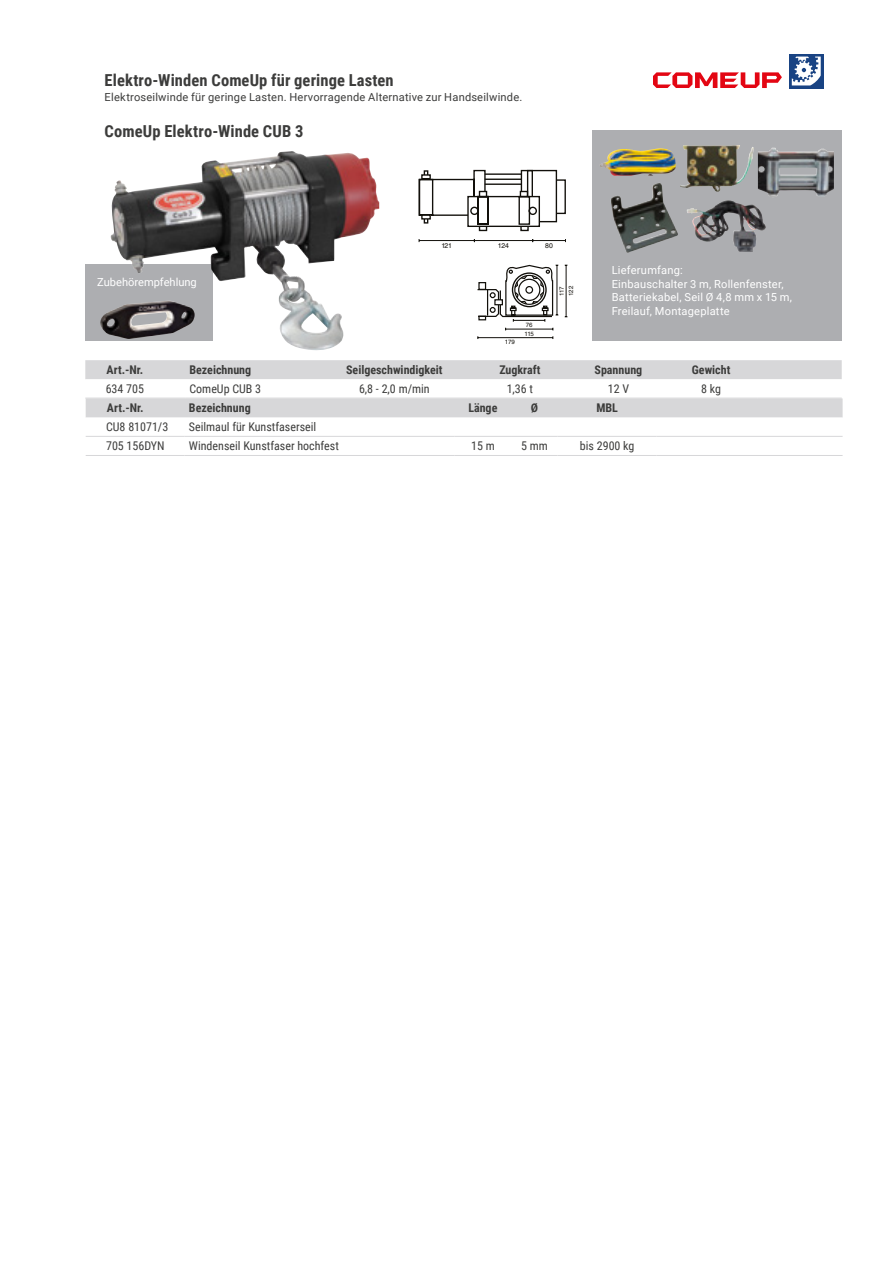
<style>
.page{position:relative;width:893px;height:1263px;background:#fff}
.page>*{position:absolute;margin:0;border:0;box-sizing:border-box;transform-origin:0 0}
.t1{font:700 16.5px "Roboto Condensed";letter-spacing:.01em;color:#3c3c3b}
.t2{font:12px "Roboto Condensed";color:#3c3c3b}
.t3{font:700 12px "Roboto Condensed";color:#3c3c3b}
.t4{font:11.1px/13.5px "Roboto";letter-spacing:.015em;color:#fff}
.t5{font:11.1px "Roboto";letter-spacing:.02em;color:#3c3c3b}
.t6{font:6.9px "Helvetica LT Std";letter-spacing:-.04em;color:#12100b}
.t7{font:6.15px "Helvetica LT Std";letter-spacing:-.04em;color:#12100b}
</style>
<div class="page">
<div style="left:85px;top:264px;width:128px;height:77px;background:#adaeb1"></div>
<svg style="left:789px;top:54px;width:34px;height:34px"></svg>
<svg style="left:792px;top:57px;width:29px;height:28px"></svg>
<svg style="left:653px;top:72px;width:129px;height:16px"></svg>
<div style="left:593px;top:131px;width:249px;height:210px;background:#adaeb1"></div>
<img style="left:611px;top:183px;width:67px;height:70px">
<div style="left:551px;top:179px;width:15px;height:35px;border:1px solid #12100b"></div>
<div style="left:528px;top:171px;width:28px;height:51px;background:#fff"></div>
<div style="left:527px;top:170px;width:30px;height:52px;border:1px solid #12100b"></div>
<hr style="left:419px;top:240px;width:55px;height:1px;background:#12100b">
<svg style="left:419px;top:170px;width:122px;height:62px"></svg>
<div style="left:520px;top:191px;width:8px;height:6px;border:1px solid #12100b"></div>
<hr style="left:474px;top:240px;width:59px;height:1px;background:#12100b">
<hr style="left:533px;top:240px;width:33px;height:1px;background:#12100b">
<hr style="left:566px;top:265px;width:1px;height:52px;background:#12100b">
<hr style="left:478px;top:337px;width:75px;height:1px;background:#12100b">
<hr style="left:506px;top:329px;width:47px;height:1px;background:#12100b">
<svg style="left:477px;top:264px;width:81px;height:58px"></svg>
<div style="left:494px;top:299px;width:9px;height:6px;border:1px solid #12100b"></div>
<img style="left:680px;top:145px;width:74px;height:47px">
<img style="left:758px;top:148px;width:76px;height:49px">
<img style="left:686px;top:200px;width:80px;height:52px">
<svg style="left:85px;top:360px;width:758px;height:77px"></svg>
<hr style="left:86px;top:436px;width:99px;height:1px;background:#d7d7d9">
<hr style="left:185px;top:436px;width:270px;height:1px;background:#d7d7d9">
<hr style="left:455px;top:436px;width:56px;height:1px;background:#d7d7d9">
<hr style="left:511px;top:436px;width:47px;height:1px;background:#d7d7d9">
<hr style="left:558px;top:436px;width:99px;height:1px;background:#d7d7d9">
<hr style="left:657px;top:436px;width:186px;height:1px;background:#d7d7d9">
<hr style="left:86px;top:455px;width:99px;height:1px;background:#d7d7d9">
<hr style="left:185px;top:455px;width:270px;height:1px;background:#d7d7d9">
<hr style="left:455px;top:455px;width:56px;height:1px;background:#d7d7d9">
<hr style="left:511px;top:455px;width:47px;height:1px;background:#d7d7d9">
<hr style="left:558px;top:455px;width:99px;height:1px;background:#d7d7d9">
<hr style="left:657px;top:455px;width:186px;height:1px;background:#d7d7d9">
<img style="left:110px;top:151px;width:236px;height:200px">
<img style="left:100px;top:301px;width:95px;height:38px">
<img style="left:600px;top:148px;width:76px;height:28px">
<h1 class="t1" style="left:105px;top:68px;width:291px">Elektro-Winden ComeUp für geringe Lasten</h1>
<p class="t5" style="left:105px;top:89px;width:419px">Elektroseilwinde für geringe Lasten. Hervorragende Alternative zur Handseilwinde.</p>
<h1 class="t1" style="left:105px;top:119px;width:200px">ComeUp Elektro-Winde CUB 3</h1>
<p class="t4" style="left:97px;top:275px;width:101px">Zubehörempfehlung</p>
<p class="t6" style="left:442px;top:242px;width:12px">121</p>
<p class="t6" style="left:498px;top:242px;width:13px">124</p>
<p class="t6" style="left:545px;top:242px;width:9px">80</p>
<p class="t7" style="left:505px;top:339px;width:11px">179</p>
<p class="t7" style="left:526px;top:321px;width:8px">76</p>
<p class="t7" style="left:525px;top:330px;width:11px">115</p>
<p class="t7" style="left:567px;top:296px;width:11px;rotate:-90deg">122</p>
<p class="t7" style="left:558px;top:296px;width:11px;rotate:-90deg">117</p>
<p class="t4" style="left:612px;top:263px;width:182px">Lieferumfang:<br>Einbauschalter 3 m, Rollenfenster,<br>Batteriekabel, Seil Ø 4,8 mm x 15 m,<br>Freilauf, Montageplatte</p>
<p class="t3" style="left:107px;top:361px;width:38px">Art.-Nr.</p>
<p class="t3" style="left:189px;top:361px;width:63px">Bezeichnung</p>
<p class="t3" style="left:346px;top:361px;width:98px">Seilgeschwindigkeit</p>
<p class="t3" style="left:499px;top:361px;width:43px">Zugkraft</p>
<p class="t3" style="left:594px;top:361px;width:49px">Spannung</p>
<p class="t3" style="left:692px;top:361px;width:40px">Gewicht</p>
<p class="t2" style="left:106px;top:380px;width:40px">634 705</p>
<p class="t2" style="left:189px;top:380px;width:73px">ComeUp CUB 3</p>
<p class="t2" style="left:359px;top:380px;width:72px">6,8 - 2,0 m/min</p>
<p class="t2" style="left:507px;top:380px;width:28px">1,36 t</p>
<p class="t2" style="left:608px;top:380px;width:23px">12 V</p>
<p class="t2" style="left:701px;top:380px;width:21px">8 kg</p>
<p class="t3" style="left:107px;top:399px;width:38px">Art.-Nr.</p>
<p class="t3" style="left:189px;top:399px;width:63px">Bezeichnung</p>
<p class="t3" style="left:468px;top:399px;width:31px">Länge</p>
<p class="t3" style="left:531px;top:399px;width:9px">Ø</p>
<p class="t3" style="left:596px;top:399px;width:23px">MBL</p>
<p class="t2" style="left:106px;top:419px;width:64px">CU8 81071/3</p>
<p class="t2" style="left:189px;top:418px;width:129px">Seilmaul für Kunstfaserseil</p>
<p class="t2" style="left:106px;top:438px;width:60px">705 156DYN</p>
<p class="t2" style="left:189px;top:437px;width:151px">Windenseil Kunstfaser hochfest</p>
<p class="t2" style="left:471px;top:437px;width:25px">15 m</p>
<p class="t2" style="left:521px;top:437px;width:28px">5 mm</p>
<p class="t2" style="left:580px;top:437px;width:56px">bis 2900 kg</p>
</div>
